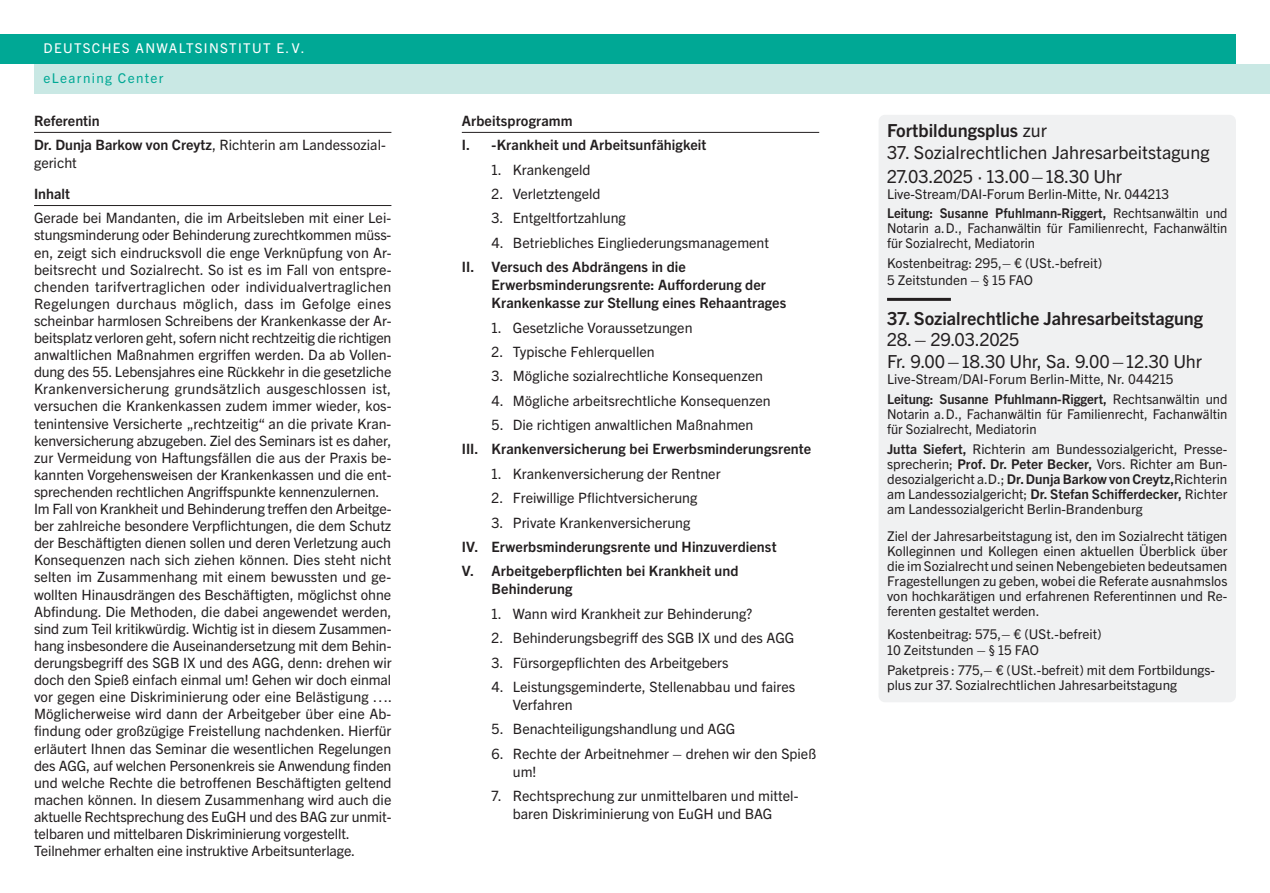
<style>
.page{position:relative;width:1270px;height:893px;background:#fff}
.page>*{position:absolute;margin:0;border:0;box-sizing:border-box;transform-origin:0 0}
.t1{font:18px/23.7px "Trade Gothic Next LT Pro";color:#231f20}
.t2{font:700 18px "Trade Gothic Next LT Pro";color:#231f20}
.t3{font:14.25px/17.1px "Trade Gothic Next LT Pro";color:#231f20}
.t4{font:700 14.25px/24.5px "Trade Gothic Next LT Pro";letter-spacing:.005em;color:#231f20}
.t5{font:13.5px/15px "Trade Gothic Next LT Pro";color:#231f20}
.t6{font:13.5px/15px "Trade Gothic Next LT Pro";color:#231f20;scale:.96 1}
.t7{font:13.5px "Trade Gothic Next LT Pro";letter-spacing:.1em;color:#fff}
.t8{font:13.5px "Trade Gothic Next LT Pro";letter-spacing:.1em;color:#00a895}
.s1{font-weight:400}
.s2{font-weight:700}
</style>
<div class="page">
<div style="left:34px;top:64px;width:1235px;height:30px;background:#c9e8e4"></div>
<div style="left:0;top:34px;width:1235px;height:30px;background:#00a895"></div>
<hr style="left:462px;top:132px;width:357px;height:1px;background:#231f20">
<hr style="left:34px;top:132px;width:357px;height:1px;background:#231f20">
<hr style="left:34px;top:205px;width:357px;height:1px;background:#231f20">
<div style="left:878px;top:115px;width:357px;height:587px;background:#f0f1f2;border-radius:6px"></div>
<hr style="left:887px;top:298px;width:63px;height:3px;background:#231f20">
<p class="t7" style="left:44px;top:39px;width:262px">DEUTSCHES ANWALTSINSTITUT E.V.</p>
<p class="t8" style="left:44px;top:69px;width:121px">eLearning Center</p>
<p class="t4" style="left:34px;top:107px;width:353px">Referentin<br>Dr. Dunja Barkow von Creytz<span class="s1">, Richterin am Landessozial-</span></p>
<p class="t3" style="left:34px;top:154px;width:44px">gericht</p>
<p class="t4" style="left:34px;top:181px;width:37px">Inhalt</p>
<p class="t3" style="left:34px;top:209px;width:359px">Gerade bei Mandanten, die im Arbeitsleben mit einer Lei&shy;stungsminderung oder Behinderung zurechtkommen müss&shy;en, zeigt sich eindrucksvoll die enge Verknüpfung von Ar&shy;beitsrecht und Sozialrecht. So ist es im Fall von entspre&shy;chenden tarifvertraglichen oder individualvertraglichen Regelungen durchaus möglich, dass im Gefolge eines scheinbar harmlosen Schreibens der Krankenkasse der Ar&shy;beitsplatz verloren geht, sofern nicht rechtzeitig die richtigen anwaltlichen Maßnahmen ergriffen werden. Da ab Vollen&shy;dung des 55. Lebensjahres eine Rückkehr in die gesetzliche Krankenversicherung grundsätzlich ausgeschlossen ist, versuchen die Krankenkassen zudem immer wieder, kos&shy;tenintensive Versicherte „rechtzeitig“ an die private Kran&shy;kenversicherung abzugeben. Ziel des Seminars ist es daher, zur Vermeidung von Haftungsfällen die aus der Praxis be&shy;kannten Vorgehensweisen der Krankenkassen und die ent&shy;sprechenden rechtlichen Angriffspunkte kennenzulernen.<br>Im Fall von Krankheit und Behinderung treffen den Arbeitge&shy;ber zahlreiche besondere Verpflichtungen, die dem Schutz der Beschäftigten dienen sollen und deren Verletzung auch Konsequenzen nach sich ziehen können. Dies steht nicht selten im Zusammenhang mit einem bewussten und ge&shy;wollten Hinausdrängen des Beschäftigten, möglichst ohne Abfindung. Die Methoden, die dabei angewendet werden, sind zum Teil kritikwürdig. Wichtig ist in diesem Zusammen&shy;hang insbesondere die Auseinandersetzung mit dem Behin&shy;derungsbegriff des SGB IX und des AGG, denn: drehen wir doch den Spieß einfach einmal um! Gehen wir doch einmal vor gegen eine Diskriminierung oder eine Belästigung ….<br>Möglicherweise wird dann der Arbeitgeber über eine Ab&shy;findung oder großzügige Freistellung nachdenken. Hierfür erläutert Ihnen das Seminar die wesentlichen Regelungen des AGG, auf welchen Personenkreis sie Anwendung finden und welche Rechte die betroffenen Beschäftigten geltend machen können. In diesem Zusammenhang wird auch die aktuelle Rechtsprechung des EuGH und des BAG zur unmit&shy;telbaren und mittelbaren Diskriminierung vorgestellt.<br>Teilnehmer erhalten eine instruktive Arbeitsunterlage.</p>
<p class="t4" style="left:462px;top:107px;width:246px">Arbeitsprogramm<br>I. -Krankheit und Arbeitsunfähigkeit</p>
<p class="t3" style="left:491px;top:160px;width:100px">1. Krankengeld</p>
<p class="t3" style="left:491px;top:184px;width:110px">2. Verletztengeld</p>
<p class="t3" style="left:491px;top:209px;width:136px">3. Entgeltfortzahlung</p>
<p class="t3" style="left:491px;top:233px;width:279px">4. Betriebliches Eingliederungsmanagement</p>
<p class="t4" style="left:491px;top:257px;width:296px;line-height:18px;text-indent:-30px">II. Versuch des Abdrängens in die<br>Erwerbsminderungsrente: Aufforderung der<br>Krankenkasse zur Stellung eines Rehaantrages</p>
<p class="t3" style="left:491px;top:318px;width:202px">1. Gesetzliche Voraussetzungen</p>
<p class="t3" style="left:491px;top:342px;width:164px">2. Typische Fehlerquellen</p>
<p class="t3" style="left:491px;top:367px;width:273px">3. Mögliche sozialrechtliche Konsequenzen</p>
<p class="t3" style="left:491px;top:391px;width:281px">4. Mögliche arbeitsrechtliche Konsequenzen</p>
<p class="t3" style="left:491px;top:415px;width:263px">5. Die richtigen anwaltlichen Maßnahmen</p>
<p class="t4" style="left:462px;top:436px;width:351px">III. Krankenversicherung bei Erwerbsminderungsrente</p>
<p class="t3" style="left:491px;top:464px;width:230px">1. Krankenversicherung der Rentner</p>
<p class="t3" style="left:491px;top:488px;width:207px">2. Freiwillige Pflichtversicherung</p>
<p class="t3" style="left:491px;top:513px;width:200px">3. Private Krankenversicherung</p>
<p class="t4" style="left:462px;top:534px;width:316px">IV. Erwerbsminderungsrente und Hinzuverdienst<br>V. Arbeitgeberpflichten bei Krankheit und</p>
<p class="t4" style="left:491px;top:576px;width:82px">Behinderung</p>
<p class="t3" style="left:491px;top:604px;width:262px">1. Wann wird Krankheit zur Behinderung?</p>
<p class="t3" style="left:491px;top:628px;width:304px">2. Behinderungsbegriff des SGB IX und des AGG</p>
<p class="t3" style="left:491px;top:653px;width:238px">3. Fürsorgepflichten des Arbeitgebers</p>
<p class="t3" style="left:513px;top:677px;width:284px;line-height:18px;text-indent:-21px">4. Leistungsgeminderte, Stellenabbau und faires<br>Verfahren</p>
<p class="t3" style="left:491px;top:720px;width:245px">5. Benachteiligungshandlung und AGG</p>
<p class="t3" style="left:513px;top:743px;width:305px;line-height:18px;text-indent:-21px">6. Rechte der Arbeitnehmer – drehen wir den Spieß um!</p>
<p class="t3" style="left:491px;top:786px;width:308px;line-height:18px;text-align:center">7. Rechtsprechung zur unmittelbaren und mittel&shy;baren Diskriminierung von EuGH und BAG</p>
<p class="t2" style="left:887px;top:118px;width:161px">Fortbildungsplus <span class="s1">zur</span></p>
<p class="t1" style="left:887px;top:139px;width:324px">37. Sozialrechtlichen Jahresarbeitstagung<br>27.03.2025 · 13.00–18.30 Uhr</p>
<p class="t5" style="left:887px;top:183px;width:342px;line-height:19.2px">Live-Stream/DAI-Forum Berlin-Mitte, Nr. 044213<br><span class="s2">Leitung: Susanne Pfuhlmann-Riggert,</span> Rechtsanwältin und</p>
<p class="t6" style="left:887px;top:220px;width:356px">Notarin a.D., Fachanwältin für Familienrecht, Fachanwältin für Sozialrecht, Mediatorin</p>
<p class="t5" style="left:887px;top:255px;width:217px;line-height:16.2px">Kostenbeitrag: 295,– € (USt.-befreit)<br>5 Zeitstunden – § 15 FAO</p>
<p class="t2" style="left:887px;top:305px;width:317px">37. Sozialrechtliche Jahresarbeitstagung</p>
<p class="t1" style="left:887px;top:328px;width:316px;line-height:21.6px">28.– 29.03.2025<br>Fr. 9.00–18.30 Uhr, Sa. 9.00–12.30 Uhr</p>
<p class="t5" style="left:887px;top:368px;width:342px;line-height:20.4px">Live-Stream/DAI-Forum Berlin-Mitte, Nr. 044215<br><span class="s2">Leitung: Susanne Pfuhlmann-Riggert,</span> Rechtsanwältin und</p>
<p class="t5" style="left:887px;top:406px;width:342px">Notarin a.D., Fachanwältin für Familienrecht, Fachanwältin für Sozialrecht, Mediatorin</p>
<p class="t5" style="left:887px;top:440px;width:342px;text-align:justify"><span class="s2">Jutta Siefert,</span> Richterin am Bundessozialgericht, Presse&shy;sprecherin; <span class="s2">Prof. Dr. Peter Becker,</span> Vors. Richter am Bun&shy;desozialgericht a.D.; <span class="s2">Dr. Dunja Barkow von Creytz,</span>Richterin am Landessozialgericht; <span class="s2">Dr. Stefan Schifferdecker,</span> Richter am Landessozialgericht Berlin-Brandenburg</p>
<p class="t5" style="left:887px;top:528px;width:342px;text-align:justify">Ziel der Jahresarbeitstagung ist, den im Sozialrecht tätigen Kolleginnen und Kollegen einen aktuellen Überblick über die im Sozialrecht und seinen Nebengebieten bedeutsamen Fragestellungen zu geben, wobei die Referate ausnahmslos von hochkarätigen und erfahrenen Referentinnen und Re&shy;ferenten gestaltet werden.</p>
<p class="t5" style="left:887px;top:625px;width:216px;line-height:16.2px">Kostenbeitrag: 575,– € (USt.-befreit)<br>10 Zeitstunden – § 15 FAO</p>
<p class="t5" style="left:887px;top:661px;width:329px">Paketpreis : 775,– € (USt.-befreit) mit dem Fortbildungs&shy;plus zur 37. Sozialrechtlichen Jahresarbeitstagung</p>
</div>
